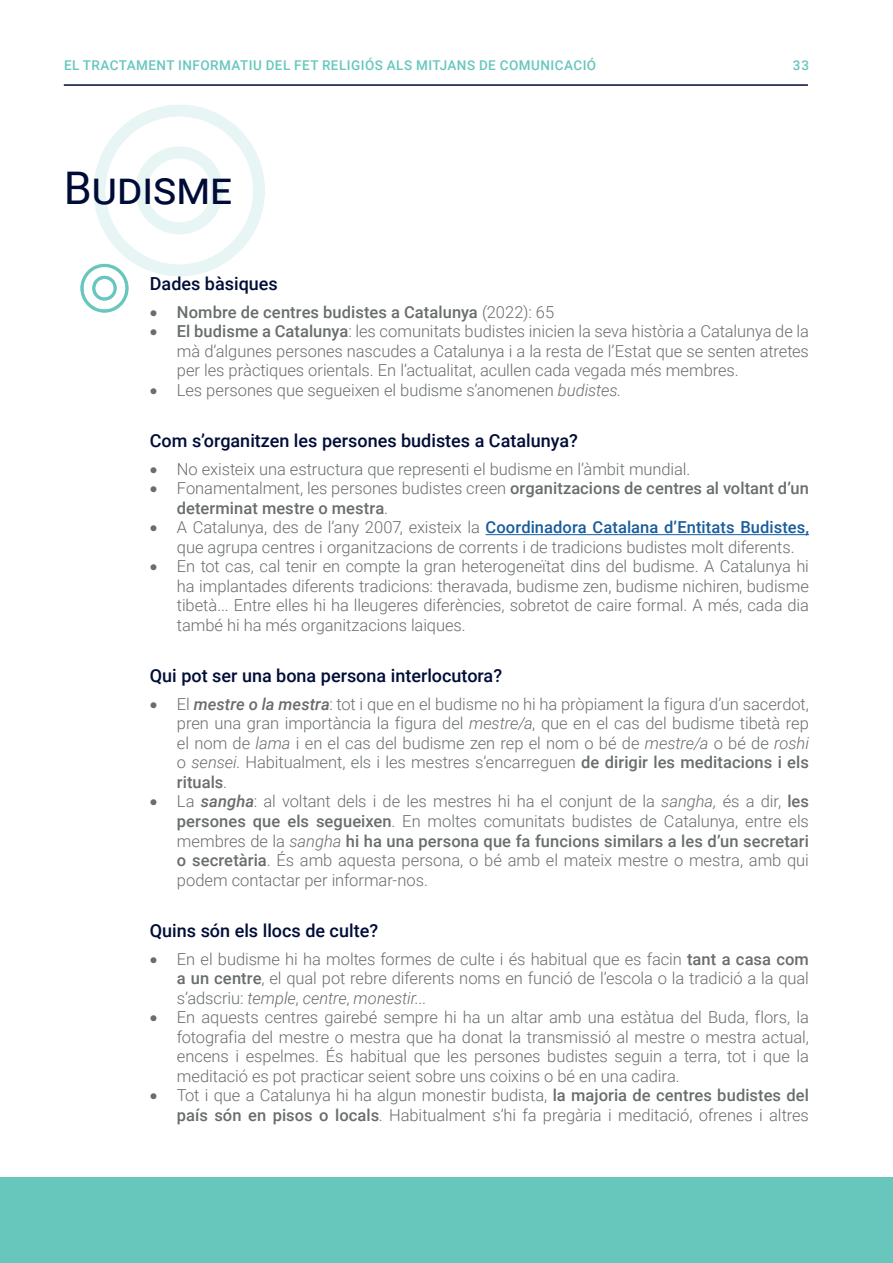
<style>
.page{position:relative;width:893px;height:1263px;background:#fff}
.page>*{position:absolute;margin:0;border:0;box-sizing:border-box;transform-origin:0 0}
.t1{font:45px "Roboto";color:#000c37}
.Normal_-_amb_separació{font:500 18px "Roboto";color:#000c37}
.t2{font:300 16.5px/19.5px "Roboto";letter-spacing:-.005em;color:#696d6e;text-align:justify}
.t3{font:500 16.5px/19.5px "Roboto";letter-spacing:.005em;color:#696d6e}
.t4{font:500 13.5px "Roboto";letter-spacing:.035em;color:#67c7bd}
.s1{font-weight:300}
.s2{font-weight:500}
.s3{font-style:italic}
.s4{font-weight:500;color:#175d9e}
.s5{font-weight:500;font-style:italic}
</style>
<div class="page">
<div style="left:0;top:1178px;width:893px;height:85px;background:#67c7bd"></div>
<hr style="left:64px;top:84px;width:744px;height:2px;background:#000c37">
<img style="left:63px;top:84px;width:262px;height:192px">
<img style="left:64px;top:260px;width:76px;height:53px">
<hr style="left:485px;top:534px;width:324px;height:1px;background:#175d9e">
<p class="t4" style="left:64px;top:55px;width:534px">EL TRACTAMENT INFORMATIU DEL FET RELIGIÓS ALS MITJANS DE COMUNICACIÓ</p>
<p class="t4" style="left:793px;top:55px;width:18px">33</p>
<p class="t1" style="left:64px;top:156px;width:170px">Budisme</p>
<p class="Normal_-_amb_separació" style="left:150px;top:271px;width:130px">Dades bàsiques</p>
<p class="t3" style="left:150px;top:302px;width:406px">• Nombre de centres budistes a Catalunya <span class="s1">(2022): 65</span></p>
<p class="t2" style="left:177px;top:321px;width:634px;text-indent:-27px">• <span class="s2">El budisme a Catalunya</span>: les comunitats budistes inicien la seva història a Catalunya de la mà d’algunes persones nascudes a Catalunya i a la resta de l’Estat que se senten atretes per les pràctiques orientals. En l’actualitat, acullen cada vegada més membres.</p>
<p class="t2" style="left:150px;top:380px;width:472px">• Les persones que segueixen el budisme s’anomenen <span class="s3">budistes</span>.</p>
<p class="Normal_-_amb_separació" style="left:150px;top:428px;width:429px">Com s’organitzen les persones budistes a Catalunya?</p>
<p class="t2" style="left:150px;top:459px;width:542px">• No existeix una estructura que representi el budisme en l’àmbit mundial.</p>
<p class="t3" style="left:177px;top:478px;width:634px;text-indent:-27px">• <span class="s1">Fonamentalment, les persones budistes creen</span> organitzacions de centres al voltant d’un determinat mestre o mestra<span class="s1">.</span></p>
<p class="t2" style="left:177px;top:517px;width:634px;text-indent:-27px">• A Catalunya, des de l’any 2007, existeix la <span class="s4">Coordinadora Catalana d’Entitats Budistes, </span>que agrupa centres i organitzacions de corrents i de tradicions budistes molt diferents.</p>
<p class="t2" style="left:177px;top:556px;width:634px;text-indent:-27px">• En tot cas, cal tenir en compte la gran heterogeneïtat dins del budisme. A Catalunya hi ha implantades diferents tradicions: theravada, budisme zen, budisme nichiren, budisme tibetà... Entre elles hi ha lleugeres diferències, sobretot de caire formal. A més, cada dia també hi ha més organitzacions laiques.</p>
<p class="Normal_-_amb_separació" style="left:150px;top:663px;width:354px">Qui pot ser una bona persona interlocutora?</p>
<p class="t2" style="left:177px;top:694px;width:634px;text-indent:-27px">• El <span class="s5">mestre o la mestra</span>: tot i que en el budisme no hi ha pròpiament la figura d’un sacerdot, pren una gran importància la figura del <span class="s3">mestre/a</span>, que en el cas del budisme tibetà rep el nom de <span class="s3">lama</span> i en el cas del budisme zen rep el nom o bé de <span class="s3">mestre/a</span> o bé de <span class="s3">roshi </span>o <span class="s3">sensei</span>. Habitualment, els i les mestres s’encarreguen <span class="s2">de dirigir les meditacions i els rituals</span>.</p>
<p class="t2" style="left:177px;top:791px;width:634px;text-indent:-27px">• La <span class="s5">sangha</span>: al voltant dels i de les mestres hi ha el conjunt de la <span class="s3">sangha,</span> és a dir, <span class="s2">les persones que els segueixen</span>. En moltes comunitats budistes de Catalunya, entre els membres de la <span class="s3">sangha</span> <span class="s2">hi ha una persona que fa funcions similars a les d’un secretari o secretària</span>. És amb aquesta persona, o bé amb el mateix mestre o mestra, amb qui podem contactar per informar-nos.</p>
<p class="Normal_-_amb_separació" style="left:150px;top:917px;width:230px">Quins són els llocs de culte?</p>
<p class="t2" style="left:177px;top:948px;width:634px;text-indent:-27px">• En el budisme hi ha moltes formes de culte i és habitual que es facin <span class="s2">tant a casa com a un centre</span>, el qual pot rebre diferents noms en funció de l’escola o la tradició a la qual s’adscriu: <span class="s3">temple</span>, <span class="s3">centre</span>, <span class="s3">monestir</span>...</p>
<p class="t2" style="left:177px;top:1007px;width:634px;text-indent:-27px">• En aquests centres gairebé sempre hi ha un altar amb una estàtua del Buda, flors, la fotografia del mestre o mestra que ha donat la transmissió al mestre o mestra actual, encens i espelmes. És habitual que les persones budistes seguin a terra, tot i que la meditació es pot practicar seient sobre uns coixins o bé en una cadira.</p>
<p class="t2" style="left:150px;top:1085px;width:661px;text-align:right">• Tot i que a Catalunya hi ha algun monestir budista, <span class="s2">la majoria de centres budistes del país són en pisos o locals</span>. Habitualment s’hi fa pregària i meditació, ofrenes i altres</p>
</div>
